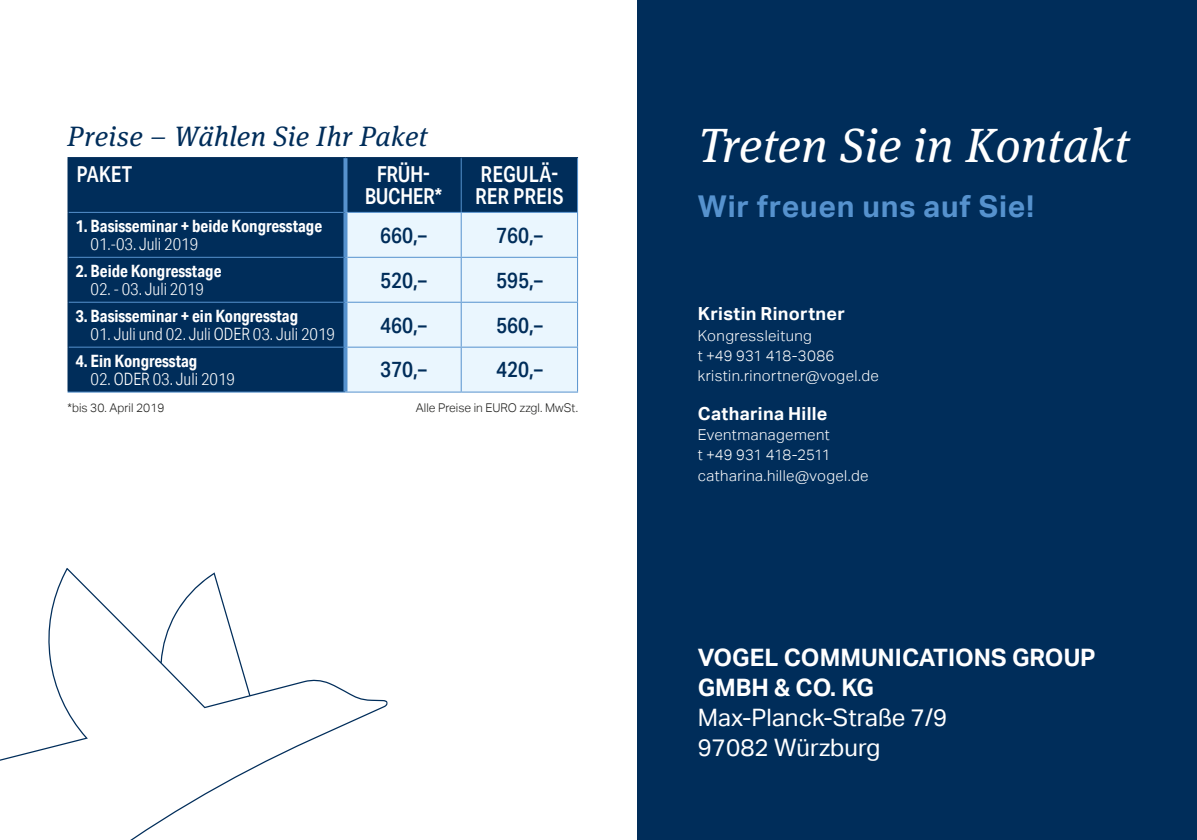
<style>
.page{position:relative;width:1197px;height:840px;background:#fff}
.page>*{position:absolute;margin:0;border:0;box-sizing:border-box;transform-origin:0 0}
.t1{font:italic 48px "Meta Serif OT";letter-spacing:.01em;color:#fff}
.t2{font:700 30px "Aktiv Grotesk";letter-spacing:.025em;color:#5692ce}
.t3{font:italic 28px "Meta Serif OT";letter-spacing:.015em;color:#002d5a}
.t4{font:700 24px/30px "Aktiv Grotesk";color:#fff}
.t5{font:24px/30px "Aktiv Grotesk";color:#fff}
.t6{font:500 22px "Aktiv Grotesk Cd";color:#002d5a}
.t7{font:500 22px/22px "Aktiv Grotesk Cd";color:#fff}
.t8{font:500 22px/22px "Aktiv Grotesk Cd";letter-spacing:-.02em;color:#fff;text-align:center}
.t9{font:700 18px "Aktiv Grotesk";letter-spacing:.02em;color:#fff}
.t10{font:700 17px "Aktiv Grotesk Cd";color:#fff}
.t11{font:300 17px "Aktiv Grotesk Cd";color:#fff}
.t12{font:300 15px/20px "Aktiv Grotesk";letter-spacing:.025em;color:#fff}
.t13{font:300 12px "Aktiv Grotesk";color:#1d1d1b}
</style>
<div class="page">
<div style="left:637px;top:0;width:559px;height:839px;background:#002d5a"></div>
<div style="left:68px;top:158px;width:509px;height:233px;background:#002d5a"></div>
<div style="left:347px;top:213px;width:230px;height:178px;background:#eaf6fe"></div>
<hr style="left:460px;top:158px;width:1px;height:54px;background:#5692ce">
<hr style="left:577px;top:158px;width:1px;height:54px;background:#5692ce">
<hr style="left:68px;top:212px;width:275px;height:1px;background:#5692ce">
<hr style="left:347px;top:212px;width:114px;height:1px;background:#5692ce">
<hr style="left:461px;top:212px;width:117px;height:1px;background:#5692ce">
<hr style="left:460px;top:213px;width:1px;height:44px;background:#5692ce">
<hr style="left:577px;top:213px;width:1px;height:44px;background:#5692ce">
<hr style="left:68px;top:257px;width:275px;height:1px;background:#5692ce">
<hr style="left:347px;top:257px;width:114px;height:1px;background:#5692ce">
<hr style="left:461px;top:257px;width:117px;height:1px;background:#5692ce">
<hr style="left:460px;top:258px;width:1px;height:43px;background:#5692ce">
<hr style="left:577px;top:258px;width:1px;height:43px;background:#5692ce">
<hr style="left:68px;top:301px;width:275px;height:1px;background:#5692ce">
<hr style="left:347px;top:301px;width:114px;height:1px;background:#5692ce">
<hr style="left:461px;top:301px;width:117px;height:1px;background:#5692ce">
<hr style="left:460px;top:302px;width:1px;height:44px;background:#5692ce">
<hr style="left:577px;top:302px;width:1px;height:44px;background:#5692ce">
<hr style="left:68px;top:346px;width:275px;height:1px;background:#5692ce">
<hr style="left:347px;top:346px;width:114px;height:1px;background:#5692ce">
<hr style="left:461px;top:346px;width:117px;height:1px;background:#5692ce">
<hr style="left:460px;top:347px;width:1px;height:44px;background:#5692ce">
<hr style="left:577px;top:347px;width:1px;height:44px;background:#5692ce">
<svg style="left:343px;top:158px;width:4px;height:54px"></svg>
<svg style="left:343px;top:212px;width:4px;height:45px"></svg>
<svg style="left:343px;top:257px;width:4px;height:45px"></svg>
<svg style="left:343px;top:302px;width:4px;height:45px"></svg>
<svg style="left:343px;top:347px;width:4px;height:44px"></svg>
<hr style="left:67px;top:157px;width:278px;height:1px;background:#002d5a">
<hr style="left:67px;top:158px;width:1px;height:54px;background:#002d5a">
<hr style="left:345px;top:157px;width:116px;height:1px;background:#002d5a">
<hr style="left:461px;top:157px;width:117px;height:1px;background:#002d5a">
<hr style="left:67px;top:212px;width:1px;height:45px;background:#002d5a">
<hr style="left:67px;top:257px;width:1px;height:45px;background:#002d5a">
<hr style="left:67px;top:302px;width:1px;height:45px;background:#002d5a">
<hr style="left:67px;top:347px;width:1px;height:44px;background:#002d5a">
<hr style="left:67px;top:391px;width:278px;height:1px;background:#5692ce">
<hr style="left:345px;top:391px;width:116px;height:1px;background:#5692ce">
<hr style="left:461px;top:391px;width:117px;height:1px;background:#5692ce">
<svg style="left:0;top:568px;width:387px;height:271px"></svg>
<h3 class="t3" style="left:67px;top:119px;width:362px">Preise – Wählen Sie Ihr Paket</h3>
<h3 class="t7" style="left:76px;top:163px;width:57px">PAKET</h3>
<h3 class="t8" style="left:365px;top:163px;width:79px">FRÜH-<br>BUCHER*</h3>
<h3 class="t7" style="left:475px;top:163px;width:90px">REGULÄ-<br>RER PREIS</h3>
<p class="t10" style="left:75px;top:215px;width:248px">1. Basisseminar + beide Kongresstage</p>
<p class="t11" style="left:91px;top:234px;width:109px">01.-03. Juli 2019</p>
<h3 class="t6" style="left:380px;top:221px;width:48px">660,–</h3>
<h3 class="t6" style="left:496px;top:221px;width:48px">760,–</h3>
<p class="t10" style="left:75px;top:260px;width:147px">2. Beide Kongresstage</p>
<p class="t11" style="left:91px;top:279px;width:115px">02. - 03. Juli 2019</p>
<h3 class="t6" style="left:380px;top:266px;width:48px">520,–</h3>
<h3 class="t6" style="left:496px;top:266px;width:48px">595,–</h3>
<p class="t10" style="left:75px;top:305px;width:224px">3. Basisseminar + ein Kongresstag</p>
<p class="t11" style="left:91px;top:324px;width:246px">01. Juli und 02. Juli ODER 03. Juli 2019</p>
<h3 class="t6" style="left:380px;top:311px;width:48px">460,–</h3>
<h3 class="t6" style="left:496px;top:311px;width:48px">560,–</h3>
<p class="t10" style="left:75px;top:350px;width:123px">4. Ein Kongresstag</p>
<p class="t11" style="left:91px;top:368px;width:146px">02. ODER 03. Juli 2019</p>
<h3 class="t6" style="left:380px;top:356px;width:48px">370,–</h3>
<h3 class="t6" style="left:496px;top:356px;width:48px">420,–</h3>
<p class="t13" style="left:67px;top:400px;width:99px">*bis 30. April 2019</p>
<p class="t13" style="left:416px;top:400px;width:164px">Alle Preise in EURO zzgl. MwSt.</p>
<h1 class="t1" style="left:697px;top:115px;width:433px">Treten Sie in Kontakt</h1>
<h2 class="t2" style="left:697px;top:189px;width:338px">Wir freuen uns auf Sie!</h2>
<p class="t9" style="left:697px;top:303px;width:149px">Kristin Rinortner</p>
<p class="t12" style="left:697px;top:325px;width:183px">Kongressleitung<br>t +49 931 418-3086 kristin.rinortner@vogel.de</p>
<p class="t9" style="left:697px;top:403px;width:131px">Catharina Hille</p>
<p class="t12" style="left:697px;top:425px;width:172px">Eventmanagement<br>t +49 931 418-2511 catharina.hille@vogel.de</p>
<h3 class="t4" style="left:697px;top:642px;width:399px">VOGEL COMMUNICATIONS GROUP<br>GMBH &amp; CO. KG</h3>
<h3 class="t5" style="left:697px;top:702px;width:251px">Max-Planck-Straße 7/9<br>97082 Würzburg</h3>
</div>
